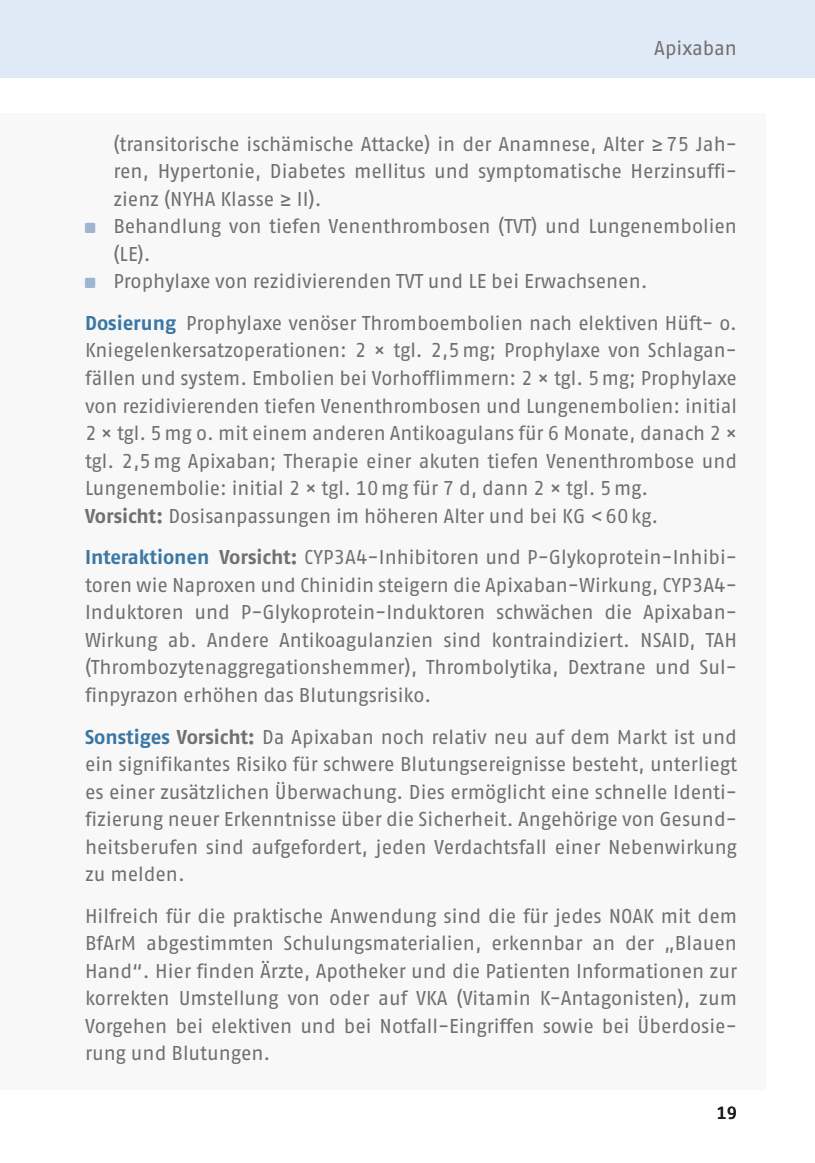
<style>
.page{position:relative;width:815px;height:1163px;background:#fff}
.page>*{position:absolute;margin:0;border:0;box-sizing:border-box;transform-origin:0 0}
.t1{font:20px/27.5px "Fago Pro";letter-spacing:-.005em;color:#70706f;text-align:justify}
.t2{font:20px "Fago Pro";color:#707070}
.t3{font:600 17.5px "Fago Pro";color:#1d1d1b}
.s1{font-weight:700;color:#3b77a4}
.s2{font-weight:700}
</style>
<div class="page">
<div style="left:0;top:0;width:815px;height:78px;background:#e0e9f6"></div>
<div style="left:0;top:113px;width:765px;height:976px;background:#f8f8f8"></div>
<p class="t2" style="left:654px;top:36px;width:84px">Apixaban</p>
<p class="t1" style="left:113px;top:130px;width:625px;text-align:left">(transitorische ischämische Attacke) in der Anamnese, Alter ≥75 Jah&shy;ren, Hypertonie, Diabetes mellitus und symptomatische Herzinsuffi&shy;zienz (NYHA Klasse ≥ II).<br>Behandlung von tiefen Venenthrombosen (TVT) und Lungenembolien (LE).<br>Prophylaxe von rezidivierenden TVT und LE bei Erwachsenen.</p>
<p class="t1" style="left:85px;top:309px;width:653px;text-align:left"><span class="s1">Dosierung</span> Prophylaxe venöser Thromboembolien nach elektiven Hüft- o.<br>Kniegelenkersatzoperationen: 2 × tgl. 2,5mg; Prophylaxe von Schlagan&shy;fällen und system. Embolien bei Vorhofflimmern: 2 × tgl. 5mg; Prophylaxe von rezidivierenden tiefen Venenthrombosen und Lungenembolien: initial 2 × tgl. 5mg o. mit einem anderen Antikoagulans für 6 Monate, danach 2 × tgl. 2,5mg Apixaban; Therapie einer akuten tiefen Venenthrombose und Lungenembolie: initial 2 × tgl. 10mg für 7 d, dann 2 × tgl. 5mg.<br><span class="s2">Vorsicht:</span> Dosisanpassungen im höheren Alter und bei KG &lt;60kg.</p>
<p class="t1" style="left:85px;top:543px;width:653px"><span class="s1">Interaktionen</span> <span class="s2">Vorsicht:</span> CYP3A4-Inhibitoren und P-Glykoprotein-Inhibi&shy;toren wie Naproxen und Chinidin steigern die Apixaban-Wirkung, CYP3A4- Induktoren und P-Glykoprotein-Induktoren schwächen die Apixaban-Wirkung ab. Andere Antikoagulanzien sind kontraindiziert. NSAID, TAH (Thrombozytenaggregationshemmer), Thrombolytika, Dextrane und Sul&shy;finpyrazon erhöhen das Blutungsrisiko.</p>
<p class="t1" style="left:85px;top:722px;width:654px"><span class="s1">Sonstiges</span> <span class="s2">Vorsicht:</span> Da Apixaban noch relativ neu auf dem Markt ist und ein signifikantes Risiko für schwere Blutungsereignisse besteht, unterliegt es einer zusätzlichen Überwachung. Dies ermöglicht eine schnelle Identi&shy;fizierung neuer Erkenntnisse über die Sicherheit. Angehörige von Gesund&shy;heitsberufen sind aufgefordert, jeden Verdachtsfall einer Nebenwirkung zu melden.</p>
<p class="t1" style="left:85px;top:902px;width:654px">Hilfreich für die praktische Anwendung sind die für jedes NOAK mit dem BfArM abgestimmten Schulungsmaterialien, erkennbar an der „Blauen Hand“. Hier finden Ärzte, Apotheker und die Patienten Informationen zur korrekten Umstellung von oder auf VKA (Vitamin K-Antagonisten), zum Vorgehen bei elektiven und bei Notfall-Eingriffen sowie bei Überdosie&shy;rung und Blutungen.</p>
<p class="t3" style="left:717px;top:1102px;width:22px">19</p>
</div>
